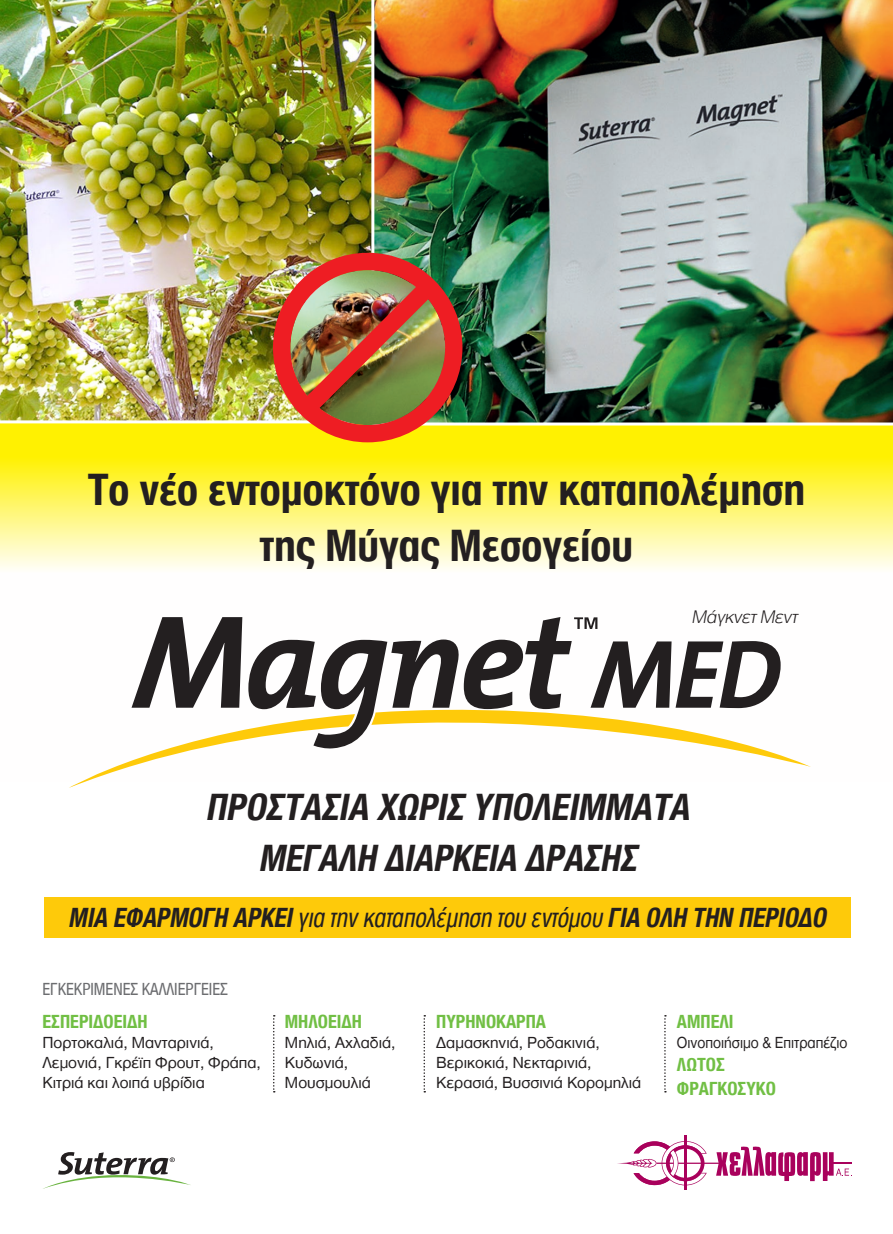
<style>
.page{position:relative;width:893px;height:1234px;background:#fff}
.page>*{position:absolute;margin:0;border:0;box-sizing:border-box;transform-origin:0 0}
.t1{font:700 46.5px "CF Helvetica Cond";color:#231f20}
.t2{font:italic 700 39px "CF Helvetica Cond";color:#231f20}
.t3{font:italic 700 28.5px "CF Helvetica Cond";color:#231f20;scale:.94 1}
.t4{font:700 19.5px "CF Helvetica Cond";color:#71bf44}
.t5{font:italic 300 18.75px "CF Helvetica";color:#231f20}
.t6{font:18px "CF Helvetica Cond";color:#6c6d70}
.t7{font:16.5px/19.8px "CF Helvetica";color:#231f20}
.t8{font:16.5px "CF Helvetica";color:#231f20;scale:.9 1}
.s1{font-weight:400}
</style>
<div class="page">
<svg style="left:0;top:425px;width:893px;height:201px"></svg>
<img style="left:0;top:0;width:371px;height:425px">
<img style="left:371px;top:0;width:522px;height:423px">
<hr style="left:684px;top:1135px;width:2px;height:55px;background:#a9015c">
<svg style="left:716px;top:1146px;width:136px;height:34px"></svg>
<svg style="left:617px;top:1140px;width:90px;height:45px"></svg>
<hr style="left:678px;top:1162px;width:41px;height:1px;background:#a9015c">
<div style="left:44px;top:896px;width:806px;height:41px;background:#feca0a"></div>
<svg style="left:273px;top:1015px;width:2px;height:77px"></svg>
<svg style="left:423px;top:1015px;width:2px;height:77px"></svg>
<svg style="left:664px;top:1015px;width:2px;height:77px"></svg>
<svg style="left:45px;top:1152px;width:146px;height:36px"></svg>
<svg style="left:132px;top:617px;width:110px;height:89px"></svg>
<svg style="left:70px;top:706px;width:741px;height:81px"></svg>
<svg style="left:248px;top:617px;width:533px;height:131px"></svg>
<div style="left:273px;top:253px;width:189px;height:189px;border:17px solid #ee1d23;border-radius:50%"></div>
<img style="left:284px;top:263px;width:168px;height:168px">
<p class="t1" style="left:88px;top:465px;width:719px">Το νέο εντομοκτόνο για την καταπολέμηση</p>
<p class="t1" style="left:260px;top:521px;width:375px">της Μύγας Μεσογείου</p>
<p class="t5" style="left:692px;top:606px;width:111px">ΜάγκνετΜεντ</p>
<p class="t2" style="left:206px;top:786px;width:492px">ΠΡΟΣΤΑΣΊΑ ΧΩΡΊΣ ΥΠΟΛΕΊΜΜΑΤΑ</p>
<p class="t2" style="left:258px;top:837px;width:387px">ΜΕΓΆΛΗ ΔΙΆΡΚΕΙΑ ΔΡΆΣΗΣ</p>
<p class="t3" style="left:68px;top:902px;width:813px">ΜΙΑ ΕΦΑΡΜΟΓΉ ΑΡΚΕΊ <span class="s1">για την καταπολέμηση του εντόμου</span> ΓΙΑ ΌΛΗ ΤΗΝ ΠΕΡΊΟΔΟ</p>
<p class="t6" style="left:43px;top:979px;width:187px">ΕΓΚΕΚΡΙΜΈΝΕΣ ΚΑΛΛΙΈΡΓΕΙΕΣ</p>
<p class="t4" style="left:43px;top:1010px;width:105px">ΕΣΠΕΡΙΔΟΕΙΔΉ</p>
<p class="t7" style="left:43px;top:1032px;width:220px">Πορτοκαλιά, Μανταρινιά,<br>Λεμονιά, Γκρέϊπ Φρουτ, Φράπα,<br>Κιτριά και λοιπά υβρίδια</p>
<p class="t4" style="left:285px;top:1010px;width:77px">ΜΗΛΟΕΙΔΉ</p>
<p class="t7" style="left:285px;top:1032px;width:112px">Μηλιά, Αχλαδιά,<br>Κυδωνιά,<br>Μουσμουλιά</p>
<p class="t4" style="left:436px;top:1010px;width:111px">ΠΥΡΗΝΌΚΑΡΠΑ</p>
<p class="t7" style="left:436px;top:1032px;width:207px">Δαμασκηνιά, Ροδακινιά,<br>Βερικοκιά, Νεκταρινιά,<br>Κερασιά, Βυσσινιά Κορομηλιά</p>
<p class="t4" style="left:677px;top:1010px;width:56px">ΑΜΠΈΛΙ</p>
<p class="t8" style="left:677px;top:1033px;width:191px">Οινοποιήσιμο &amp; Επιτραπέζιο</p>
<p class="t4" style="left:677px;top:1054px;width:49px">ΛΩΤΌΣ</p>
<p class="t4" style="left:677px;top:1077px;width:100px">ΦΡΑΓΚΌΣΥΚΟ</p>
</div>
